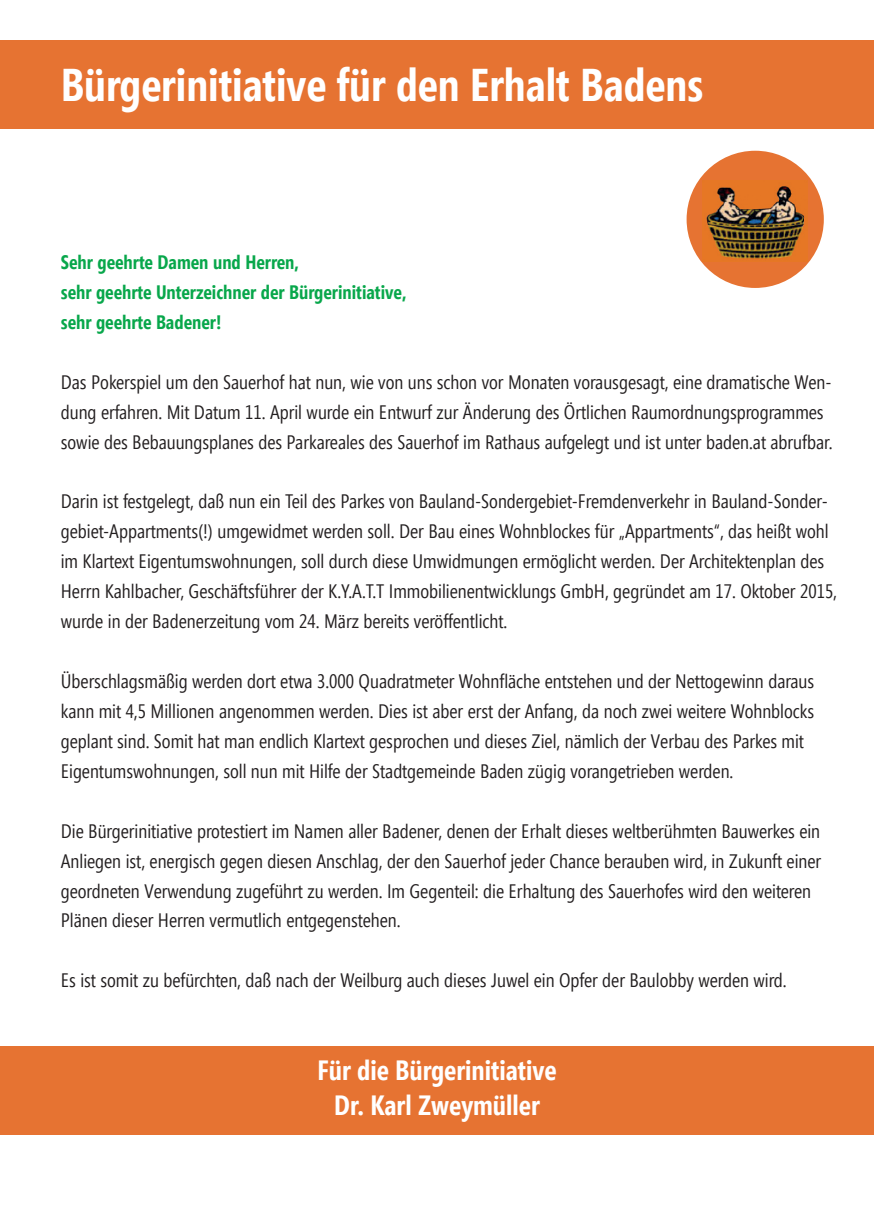
<style>
.page{position:relative;width:874px;height:1212px;background:#fff}
.page>*{position:absolute;margin:0;border:0;box-sizing:border-box;transform-origin:0 0}
.t1{font:700 45.9px "Segoe Condensed";color:#fff}
.t2{font:700 27.9px "Segoe Condensed";color:#fff}
.t3{font:19.35px/29.9px "Segoe Condensed";color:#231f20}
.t4{font:700 19.35px/29.9px "Segoe Condensed";color:#08a74b}
</style>
<div class="page">
<div style="left:686px;top:151px;width:138px;height:137px;background:#e67332;border-radius:50%"></div>
<img style="left:703px;top:181px;width:104px;height:80px">
<div style="left:0;top:40px;width:874px;height:89px;background:#e67332"></div>
<div style="left:0;top:1046px;width:874px;height:89px;background:#e67332"></div>
<h1 class="t1" style="left:61px;top:56px;width:644px">Bürgerinitiative für den Erhalt Badens</h1>
<p class="t4" style="left:61px;top:247px;width:347px">Sehr geehrte Damen und Herren,<br>sehr geehrte Unterzeichner der Bürgerinitiative, sehr geehrte Badener!</p>
<p class="t3" style="left:61px;top:367px;width:773px">Das Pokerspiel um den Sauerhof hat nun, wie von uns schon vor Monaten vorausgesagt, eine dramatische Wen&shy;dung erfahren. Mit Datum 11. April wurde ein Entwurf zur Änderung des Örtlichen Raumordnungsprogrammes sowie des Bebauungsplanes des Parkareales des Sauerhof im Rathaus aufgelegt und ist unter baden.at abrufbar.</p>
<p class="t3" style="left:61px;top:487px;width:778px">Darin ist festgelegt, daß nun ein Teil des Parkes von Bauland-Sondergebiet-Fremdenverkehr in Bauland-Sonder&shy;gebiet-Appartments(!) umgewidmet werden soll. Der Bau eines Wohnblockes für „Appartments“, das heißt wohl im Klartext Eigentumswohnungen, soll durch diese Umwidmungen ermöglicht werden. Der Architektenplan des Herrn Kahlbacher, Geschäftsführer der K.Y.A.T.T Immobilienentwicklungs GmbH, gegründet am 17. Oktober 2015, wurde in der Badenerzeitung vom 24. März bereits veröffentlicht.</p>
<p class="t3" style="left:61px;top:666px;width:755px">Überschlagsmäßig werden dort etwa 3.000 Quadratmeter Wohnfläche entstehen und der Nettogewinn daraus kann mit 4,5 Millionen angenommen werden. Dies ist aber erst der Anfang, da noch zwei weitere Wohnblocks geplant sind. Somit hat man endlich Klartext gesprochen und dieses Ziel, nämlich der Verbau des Parkes mit Eigentumswohnungen, soll nun mit Hilfe der Stadtgemeinde Baden zügig vorangetrieben werden.</p>
<p class="t3" style="left:61px;top:816px;width:762px">Die Bürgerinitiative protestiert im Namen aller Badener, denen der Erhalt dieses weltberühmten Bauwerkes ein Anliegen ist, energisch gegen diesen Anschlag, der den Sauerhof jeder Chance berauben wird, in Zukunft einer geordneten Verwendung zugeführt zu werden. Im Gegenteil: die Erhaltung des Sauerhofes wird den weiteren Plänen dieser Herren vermutlich entgegenstehen.</p>
<p class="t3" style="left:61px;top:966px;width:727px">Es ist somit zu befürchten, daß nach der Weilburg auch dieses Juwel ein Opfer der Baulobby werden wird.</p>
<h2 class="t2" style="left:317px;top:1052px;width:241px">Für die Bürgerinitiative</h2>
<h2 class="t2" style="left:334px;top:1088px;width:207px">Dr. Karl Zweymüller</h2>
</div>
